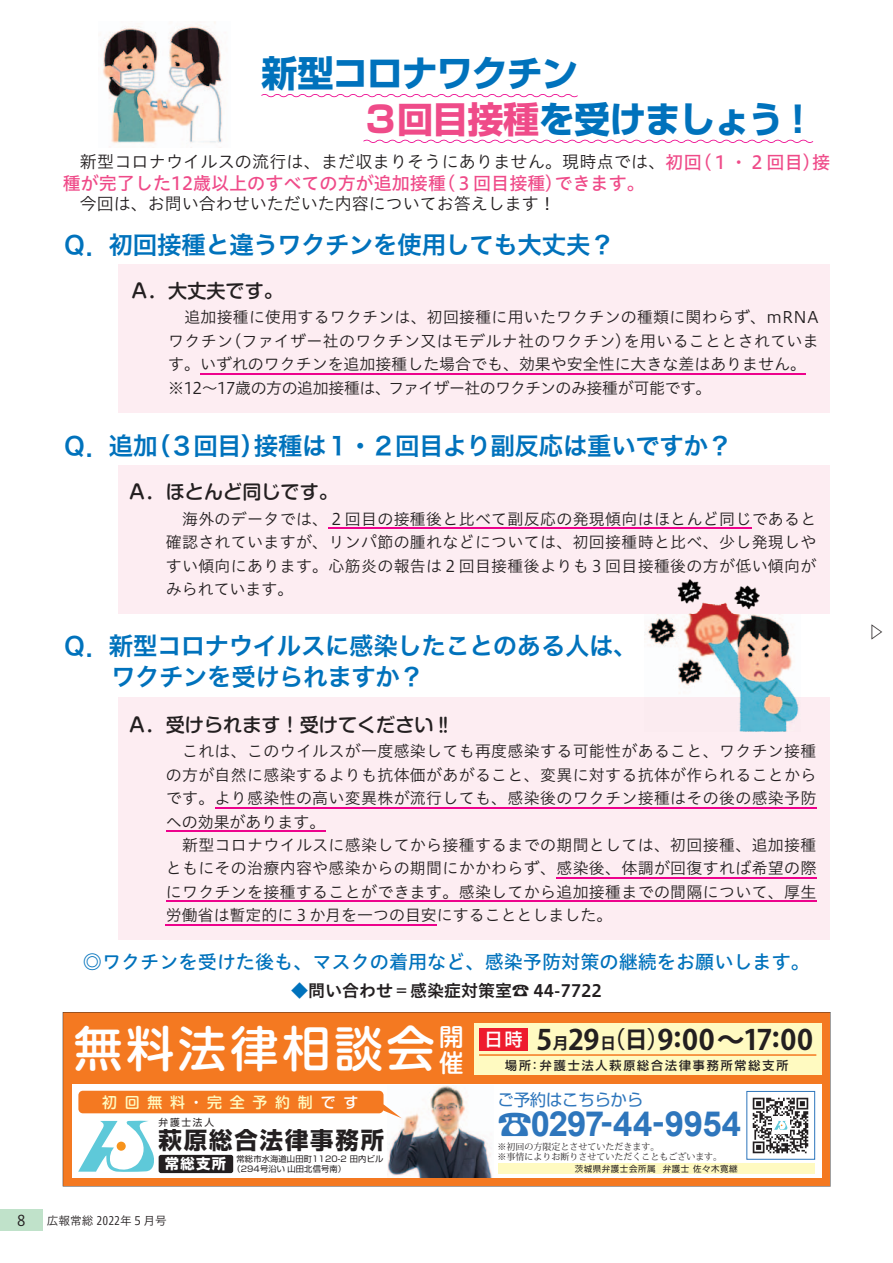
<style>
.page{position:relative;width:893px;height:1263px;background:#fff}
.page>*{position:absolute;margin:0;border:0;box-sizing:border-box;transform-origin:0 0}
.t1{font:48.45px "Shin M Go Pro Medium 90 msp RKSJ H";letter-spacing:.075em;color:#fff}
.t2{font:36.15px/45.8px "Shin Go Pro Bold 90 msp RKSJ H";letter-spacing:-.03em;color:#0072bc}
.t3{font:700 34.65px "Arial";letter-spacing:-.02em;color:#2e76bc}
.t4{font:27.9px "Koz Go Pro Bold 90 msp RKSJ H";color:#231f20}
.t5{font:24.45px/30.9px "Hira Kaku Pro N W6 90 msp RKSJ H";letter-spacing:-.015em;color:#0072bc}
.t6{font:24.45px/26.4px "Shin M Go Pro Medium 90 msp RKSJ V";color:#fff}
.t7{font:23.4px "Shin Go Pro Bold 90 msp RKSJ H";letter-spacing:.08em;color:#231f20}
.t8{font:19.2px "Hiragino UD Sans Std N W5 90 msp RKSJ H";color:#0072bc}
.t9{font:19.2px "Shin M Go Pro Medium 90 msp RKSJ H";color:#231f20}
.t10{font:18px "Hiragino UD Sans Std N W5 90 msp RKSJ H";color:#ef4b89}
.t11{font:16.95px "Hiragino UD Sans Std N W3 90 msp RKSJ H";letter-spacing:.015em;color:#231f20}
.t12{font:16.95px "Hiragino UD Sans Std N W6 90 msp RKSJ H";color:#231f20}
.t13{font:16.5px "Shin Go Pro Regular 90 msp RKSJ H";letter-spacing:-.02em;color:#2e76bc}
.t14{font:15.9px/23.4px "Hiragino UD Sans Std N W3 90 msp RKSJ H";letter-spacing:.02em;color:#231f20}
.t15{font:15px "Shin M Go Pro Medium 90 msp RKSJ H";letter-spacing:.515em;color:#fffac1}
.t16{font:14.85px "Hiragino UD Sans Std N W3 90 msp RKSJ H";color:#231f20}
.t17{font:12px "Shin Go Pro Medium 90 msp RKSJ H";letter-spacing:.16em;color:#231f20}
.t18{font:11.7px "Hiragino UD Sans Std N W3 90 msp RKSJ H";color:#231f20}
.t19{font:9.75px "Shin Go Pro Regular 90 msp RKSJ H";letter-spacing:.18em;color:#231f20}
.t20{font:9px/10.5px "Koz Min Pro Regular 90 msp RKSJ H";color:#231f20}
.t21{font:8.55px "Shin Go Pro Regular 90 msp RKSJ H";letter-spacing:.06em;color:#231f20}
.t22{font:8.25px/9.8px "Shin Go Pro Regular 90 msp RKSJ H";letter-spacing:.02em;color:#231f20}
.s1{font-size:34.05px}
.s2{color:#ef4b89}
.s3{font-family:"Hiragino UD Sans Std N W5 90 msp RKSJ H";font-size:18px;color:#ef4b89}
.s4{color:#0072bc}
.s5{font-family:"Hiragino UD Sans Std N W4 90 msp RKSJ H"}
.s6{font-family:"Shin Go Pro Medium 90 msp RKSJ H";font-size:17.85px;color:#fff}
.s7{font-size:15.9px}
.s8{font-size:23.25px}
.s9{font-family:"Koz Go Pro Regular 90 msp RKSJ H";font-weight:400}
.s10{color:#fff}
</style>
<div class="page">
<div style="left:0;top:1210px;width:43px;height:21px;background:#c0e2ca"></div>
<div style="left:119px;top:264px;width:711px;height:148px;background:#fdedf2"></div>
<div style="left:119px;top:465px;width:711px;height:148px;background:#fdedf2"></div>
<div style="left:119px;top:697px;width:711px;height:243px;background:#fdedf2"></div>
<img style="left:103px;top:22px;width:120px;height:122px">
<img style="left:645px;top:580px;width:155px;height:151px">
<svg style="left:261px;top:94px;width:317px;height:3px"></svg>
<svg style="left:363px;top:140px;width:450px;height:3px"></svg>
<hr style="left:200px;top:373px;width:606px;height:1px;background:#ed028c">
<hr style="left:329px;top:528px;width:423px;height:1px;background:#ed028c">
<hr style="left:215px;top:807px;width:601px;height:1px;background:#ed028c">
<hr style="left:166px;top:830px;width:159px;height:1px;background:#ed028c">
<hr style="left:556px;top:877px;width:260px;height:1px;background:#ed028c">
<hr style="left:166px;top:901px;width:650px;height:1px;background:#ed028c">
<hr style="left:166px;top:924px;width:271px;height:1px;background:#ed028c">
<svg style="left:63px;top:1012px;width:768px;height:174px"></svg>
<h2 class="t2" style="left:261px;top:56px;width:556px">新型コロナワクチン<br><span class="s1">　　　</span><span class="s2">３回目接種</span>を受けましょう！</h2>
<p class="t11" style="left:63px;top:155px;width:769px">　新型コロナウイルスの流行は、まだ収まりそうにありません。現時点では、<span class="s3">初回（１・２回目）接</span></p>
<p class="t10" style="left:63px;top:176px;width:584px">種が完了した12歳以上のすべての方が追加接種（３回目接種）できます。</p>
<p class="t11" style="left:63px;top:197px;width:495px">　今回は、お問い合わせいただいた内容についてお答えします！</p>
<h3 class="t5" style="left:62px;top:232px;width:554px">Ｑ．初回接種と違うワクチンを使用しても大丈夫？</h3>
<p class="t9" style="left:130px;top:283px;width:155px">Ａ．大丈夫です。</p>
<p class="t14" style="left:168px;top:308px;width:652px">　追加接種に使用するワクチンは、初回接種に用いたワクチンの種類に関わらず、mRNAワクチン（ファイザー社のワクチン又はモデルナ社のワクチン）を用いることとされています。いずれのワクチンを追加接種した場合でも、効果や安全性に大きな差はありません。※12～17歳の方の追加接種は、ファイザー社のワクチンのみ接種が可能です。</p>
<h3 class="t5" style="left:62px;top:433px;width:671px">Ｑ．追加（３回目）接種は１・２回目より副反応は重いですか？</h3>
<p class="t9" style="left:128px;top:485px;width:212px">Ａ．ほとんど同じです。</p>
<p class="t14" style="left:166px;top:509px;width:652px;text-align:justify">　海外のデータでは、２回目の接種後と比べて副反応の発現傾向はほとんど同じであると確認されていますが、リンパ節の腫れなどについては、初回接種時と比べ、少し発現しやすい傾向にあります。心筋炎の報告は２回目接種後よりも３回目接種後の方が低い傾向がみられています。</p>
<h3 class="t5" style="left:62px;top:634px;width:577px">Ｑ．新型コロナウイルスに感染したことのある人は、　　ワクチンを受けられますか？</h3>
<p class="t9" style="left:128px;top:717px;width:327px">Ａ．受けられます！受けてください‼</p>
<p class="t14" style="left:166px;top:742px;width:652px">　これは、このウイルスが一度感染しても再度感染する可能性があること、ワクチン接種の方が自然に感染するよりも抗体価があがること、変異に対する抗体が作られることからです。より感染性の高い変異株が流行しても、感染後のワクチン接種はその後の感染予防への効果があります。<br>　新型コロナウイルスに感染してから接種するまでの期間としては、初回接種、追加接種ともにその治療内容や感染からの期間にかかわらず、感染後、体調が回復すれば希望の際にワクチンを接種することができます。感染してから追加接種までの間隔について、厚生労働省は暫定的に３か月を一つの目安にすることとしました。</p>
<p class="t8" style="left:83px;top:955px;width:729px">◎ワクチンを受けた後も、マスクの着用など、感染予防対策の継続をお願いします。</p>
<p class="t12" style="left:291px;top:984px;width:312px"><span class="s4">◆</span>問い合わせ＝感染症対策室<span class="s5">☎</span> 44-7722</p>
<h1 class="t1" style="left:74px;top:1031px;width:362px">無料法律相談会</h1>
<h3 class="t6" style="left:439px;top:1026px;width:25px">開催</h3>
<h3 class="t4" style="left:485px;top:1028px;width:330px"><span class="s6">日時</span> 5<span class="s7">月</span>29<span class="s7">日</span><span class="s8">（日）</span>9:00～17:00</h3>
<p class="t17" style="left:505px;top:1060px;width:285px">場所：弁護士法人萩原総合法律事務所常総支所</p>
<p class="t13" style="left:498px;top:1093px;width:147px">ご予約はこちらから</p>
<h3 class="t3" style="left:498px;top:1105px;width:245px"><span class="s9">☎</span>0297-44-9954</h3>
<p class="t20" style="left:498px;top:1142px;width:226px">※初回の方限定とさせていただきます。<br>※事情によりお断りさせていただくこともございます。</p>
<p class="t15" style="left:102px;top:1097px;width:258px">初回無料<span class="s10">・</span>完全予約制<span class="s10">です</span></p>
<p class="t19" style="left:159px;top:1118px;width:57px">弁護士法人</p>
<h3 class="t7" style="left:159px;top:1131px;width:227px">萩原総合法律事務所</h3>
<p class="t22" style="left:165px;top:1155px;width:220px;text-indent:72px">常総市水海道山田町1120-2 田内ビル<sup>常総支所</sup> （294号沿い 山田北信号南）</p>
<p class="t21" style="left:575px;top:1165px;width:164px">茨城県弁護士会所属 弁護士 佐々木寛継</p>
<p class="t16" style="left:17px;top:1215px;width:11px">8</p>
<p class="t18" style="left:47px;top:1216px;width:122px">広報常総 2022年５月号</p>
<p class="t14" style="left:868px;top:622px;width:17px">▷</p>
</div>
